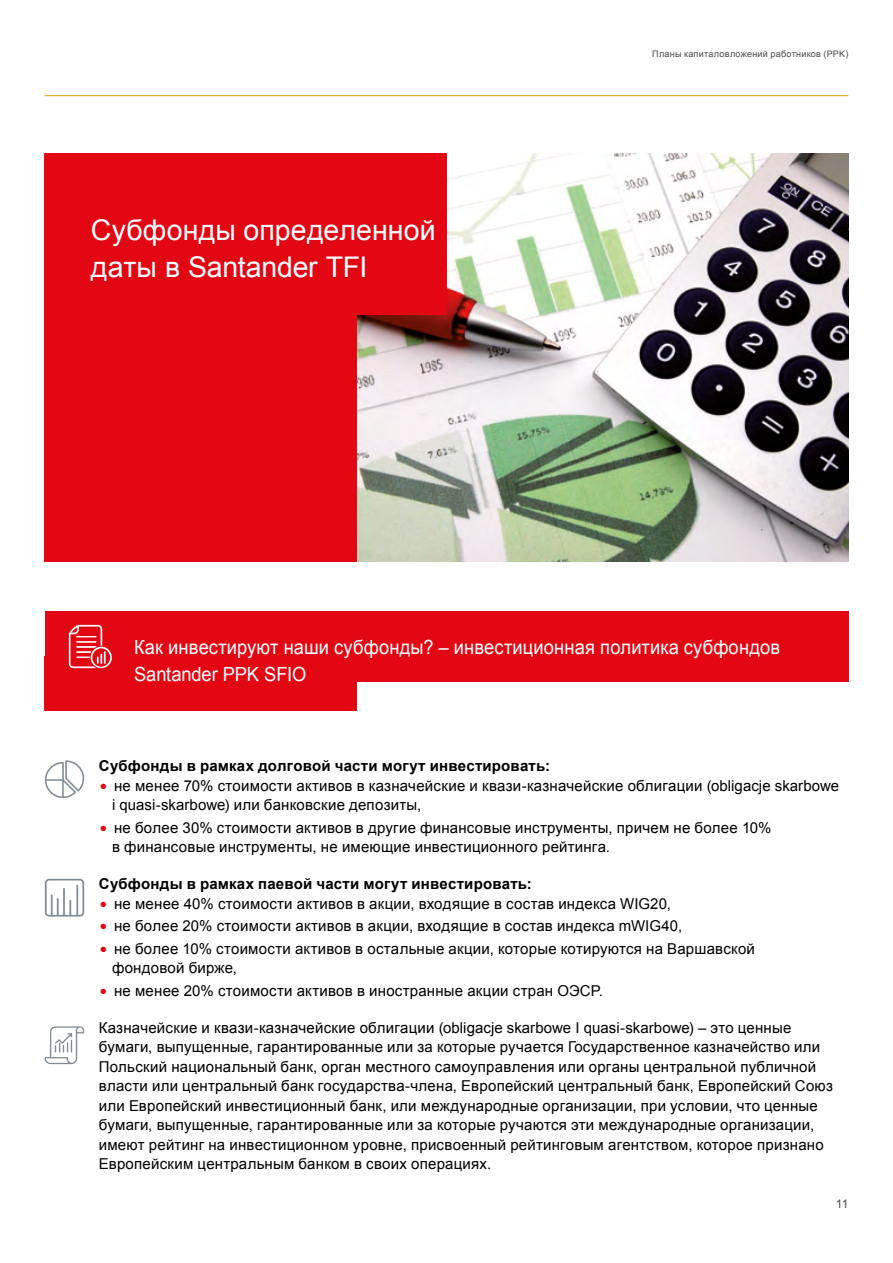
<style>
.page{position:relative;width:893px;height:1263px;background:#fff}
.page>*{position:absolute;margin:0;border:0;box-sizing:border-box;transform-origin:0 0}
.t1{font:28.5px/37.5px "Arial";letter-spacing:.005em;color:#fff}
.t2{font:19.5px/27px "Arial";letter-spacing:.005em;color:#fff;scale:.94 1}
.t3{font:15px/19.5px "Arial";letter-spacing:.015em;color:#000}
.t4{font:700 15px "Arial";letter-spacing:.01em;color:#000}
.t5{font:12px "Arial";color:#4a4a49}
.t6{font:9px "Arial";letter-spacing:.03em;color:#4a4a49}
.s1{color:#e30613}
</style>
<div class="page">
<img style="left:357px;top:153px;width:491px;height:408px">
<div style="left:336px;top:153px;width:111px;height:162px;background:#e30613"></div>
<div style="left:45px;top:153px;width:312px;height:408px;background:#e30613"></div>
<svg style="left:45px;top:760px;width:39px;height:38px"></svg>
<svg style="left:45px;top:879px;width:39px;height:37px"></svg>
<svg style="left:45px;top:1026px;width:39px;height:38px"></svg>
<hr style="left:45px;top:95px;width:803px;height:1px;background:#d39e00">
<div style="left:45px;top:611px;width:803px;height:70px;background:#e30613"></div>
<div style="left:45px;top:656px;width:312px;height:54px;background:#e30613"></div>
<svg style="left:69px;top:625px;width:43px;height:43px"></svg>
<h1 class="t1" style="left:91px;top:211px;width:346px">Субфонды определенной даты в Santander TFI</h1>
<p class="t6" style="left:652px;top:47px;width:198px">Планы капиталовложений работников (PPK)</p>
<h2 class="t2" style="left:134px;top:634px;width:689px">Как инвестируют наши субфонды? – инвестиционная политика субфондов<br>Santander PPK SFIO</h2>
<p class="t4" style="left:99px;top:756px;width:453px">Субфонды в рамках долговой части могут инвестировать:</p>
<p class="t3" style="left:112px;top:776px;width:729px;text-indent:-11px"><span class="s1">●</span> не менее 70% стоимости активов в казначейские и квази-казначейские облигации (obligacje skarbowe i quasi-skarbowe) или банковские депозиты,</p>
<p class="t3" style="left:112px;top:818px;width:661px;text-indent:-11px"><span class="s1">●</span> не более 30% стоимости активов в другие финансовые инструменты, причем не более 10% в финансовые инструменты, не имеющие инвестиционного рейтинга.</p>
<p class="t4" style="left:99px;top:874px;width:434px">Субфонды в рамках паевой части могут инвестировать:</p>
<p class="t3" style="left:101px;top:894px;width:572px"><span class="s1">●</span> не менее 40% стоимости активов в акции, входящие в состав индекса WIG20,</p>
<p class="t3" style="left:101px;top:916px;width:583px"><span class="s1">●</span> не более 20% стоимости активов в акции, входящие в состав индекса mWIG40,</p>
<p class="t3" style="left:112px;top:939px;width:644px;text-indent:-11px"><span class="s1">●</span> не более 10% стоимости активов в остальные акции, которые котируются на Варшавской фондовой бирже,</p>
<p class="t3" style="left:101px;top:981px;width:504px"><span class="s1">●</span> не менее 20% стоимости активов в иностранные акции стран ОЭСР.</p>
<p class="t3" style="left:99px;top:1018px;width:736px">Казначейские и квази-казначейские облигации (obligacje skarbowe I quasi-skarbowe) – это ценные бумаги, выпущенные, гарантированные или за которые ручается Государственное казначейство или Польский национальный банк, орган местного самоуправления или органы центральной публичной власти или центральный банк государства-члена, Европейский центральный банк, Европейский Союз или Европейский инвестиционный банк, или международные организации, при условии, что ценные бумаги, выпущенные, гарантированные или за которые ручаются эти международные организации, имеют рейтинг на инвестиционном уровне, присвоенный рейтинговым агентством, которое признано Европейским центральным банком в своих операциях.</p>
<p class="t5" style="left:836px;top:1196px;width:14px">11</p>
</div>
